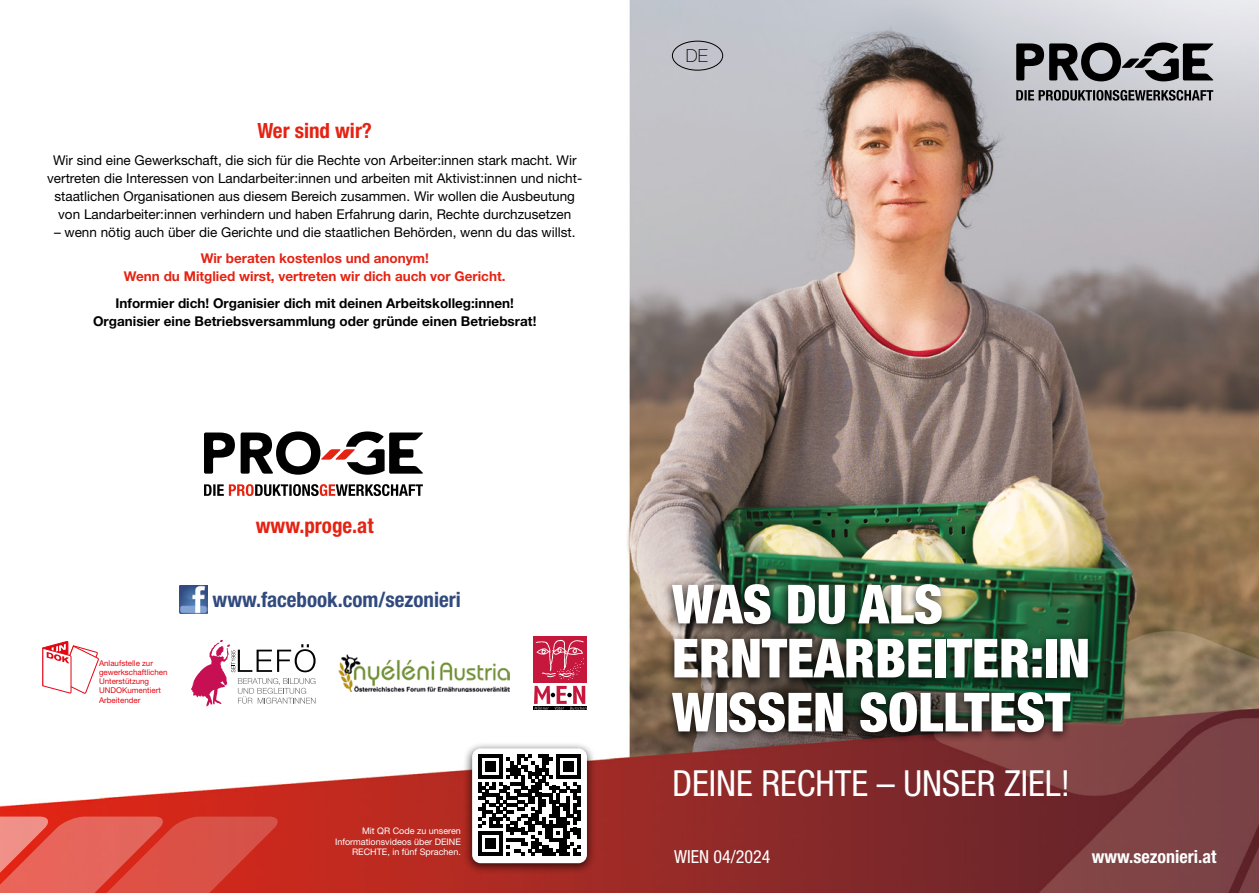
<style>
.page{position:relative;width:1259px;height:893px;background:#fff}
.page>*{position:absolute;margin:0;border:0;box-sizing:border-box;transform-origin:0 0}
.t1{font:900 condensed 54px/54px "Helvetica Neue LT Std";color:#fff}
.t2{font:condensed 36px "Helvetica Neue LT Std";color:#fff}
.t3{font:700 condensed 21px "Helvetica Neue LT Std";color:#314a7e}
.t4{font:700 condensed 21px "Helvetica Neue LT Std";color:#e42313}
.t5{font:700 condensed 18px "Helvetica Neue LT Std";color:#fff}
.t6{font:condensed 18px "Helvetica Neue LT Std";color:#fff}
.t7{font:100 18px "Helvetica Neue LT Std";color:#000}
.t8{font:13.5px/18px "Helvetica Neue LT Std";color:#000;text-align:center}
.t9{font:700 13.5px/18px "Helvetica Neue LT Std";color:#000;text-align:center}
.t10{font:700 13.5px/18px "Helvetica Neue LT Std";color:#e42313;text-align:center}
.t11{font:9px/10.8px "Helvetica Neue LT Std";color:#fff;text-align:right}
.t12{font:7.95px/9.3px "Helvetica Neue";color:#e30613}
</style>
<div class="page">
<img style="left:0;top:0;width:1259px;height:893px">
<svg style="left:0;top:816px;width:279px;height:77px;background:#de5449"></svg>
<svg style="left:1016px;top:43px;width:197px;height:58px;background:#78797c"></svg>
<svg style="left:43px;top:642px;width:56px;height:52px"></svg>
<svg style="left:191px;top:640px;width:124px;height:66px"></svg>
<div style="left:534px;top:637px;width:53px;height:46px;background:#c6183d"></div>
<svg style="left:535px;top:640px;width:49px;height:40px"></svg>
<svg style="left:534px;top:686px;width:52px;height:24px"></svg>
<img style="left:339px;top:655px;width:171px;height:37px">
<img style="left:179px;top:585px;width:28px;height:28px">
<div style="left:463px;top:741px;width:133px;height:133px;background:#000;opacity:.75"></div>
<div style="left:472px;top:748px;width:115px;height:115px;background:#fff;border-radius:9px"></div>
<svg style="left:478px;top:754px;width:102px;height:102px"></svg>
<div style="left:663px;top:578px;width:434px;height:165px;background:#000;opacity:.85"></div>
<svg style="left:204px;top:431px;width:219px;height:65px"></svg>
<div style="left:672px;top:41px;width:51px;height:30px;border:1px solid #000;border-radius:50%"></div>
<h3 class="t4" style="left:257px;top:118px;width:116px">Wer sind wir?</h3>
<p class="t8" style="left:47px;top:151px;width:536px">Wir sind eine Gewerkschaft, die sich für die Rechte von Arbeiter:innen stark macht. Wir vertreten die Interessen von Landarbeiter:innen und arbeiten mit Aktivist:innen und nicht&shy;staatlichen Organisationen aus diesem Bereich zusammen. Wir wollen die Ausbeutung von Landarbeiter:innen verhindern und haben Erfahrung darin, Rechte durchzusetzen</p>
<p class="t8" style="left:54px;top:223px;width:523px">– wenn nötig auch über die Gerichte und die staatlichen Behörden, wenn du das willst.</p>
<p class="t10" style="left:124px;top:249px;width:383px">Wir beraten kostenlos und anonym!<br>Wenn du Mitglied wirst, vertreten wir dich auch vor Gericht.</p>
<p class="t9" style="left:93px;top:293px;width:445px">Informier dich! Organisier dich mit deinen Arbeitskolleg:innen!<br>Organisier eine Betriebsversammlung oder gründe einen Betriebsrat!</p>
<h3 class="t4" style="left:256px;top:513px;width:119px">www.proge.at</h3>
<p class="t12" style="left:99px;top:658px;width:70px">Anlaufstelle zur gewerkschaftlichen<br>Unterstützung<br>UNDOKumentiert<br>Arbeitender</p>
<h3 class="t3" style="left:213px;top:587px;width:250px">www.facebook.com/sezonieri</h3>
<p class="t11" style="left:335px;top:825px;width:127px">Mit QR Code zu unseren<br>Informationsvideos über DEINE<br>RECHTE, in fünf Sprachen.</p>
<h3 class="t7" style="left:686px;top:45px;width:24px">DE</h3>
<h1 class="t1" style="left:672px;top:576px;width:419px">WAS DU ALS<br>ERNTEARBEITER:IN<br>WISSEN SOLLTEST</h1>
<h2 class="t2" style="left:672px;top:762px;width:399px">DEINE RECHTE – UNSER ZIEL!</h2>
<h3 class="t6" style="left:674px;top:846px;width:98px">WIEN 04/2024</h3>
<h3 class="t5" style="left:1091px;top:846px;width:126px">www.sezonieri.at</h3>
</div>
